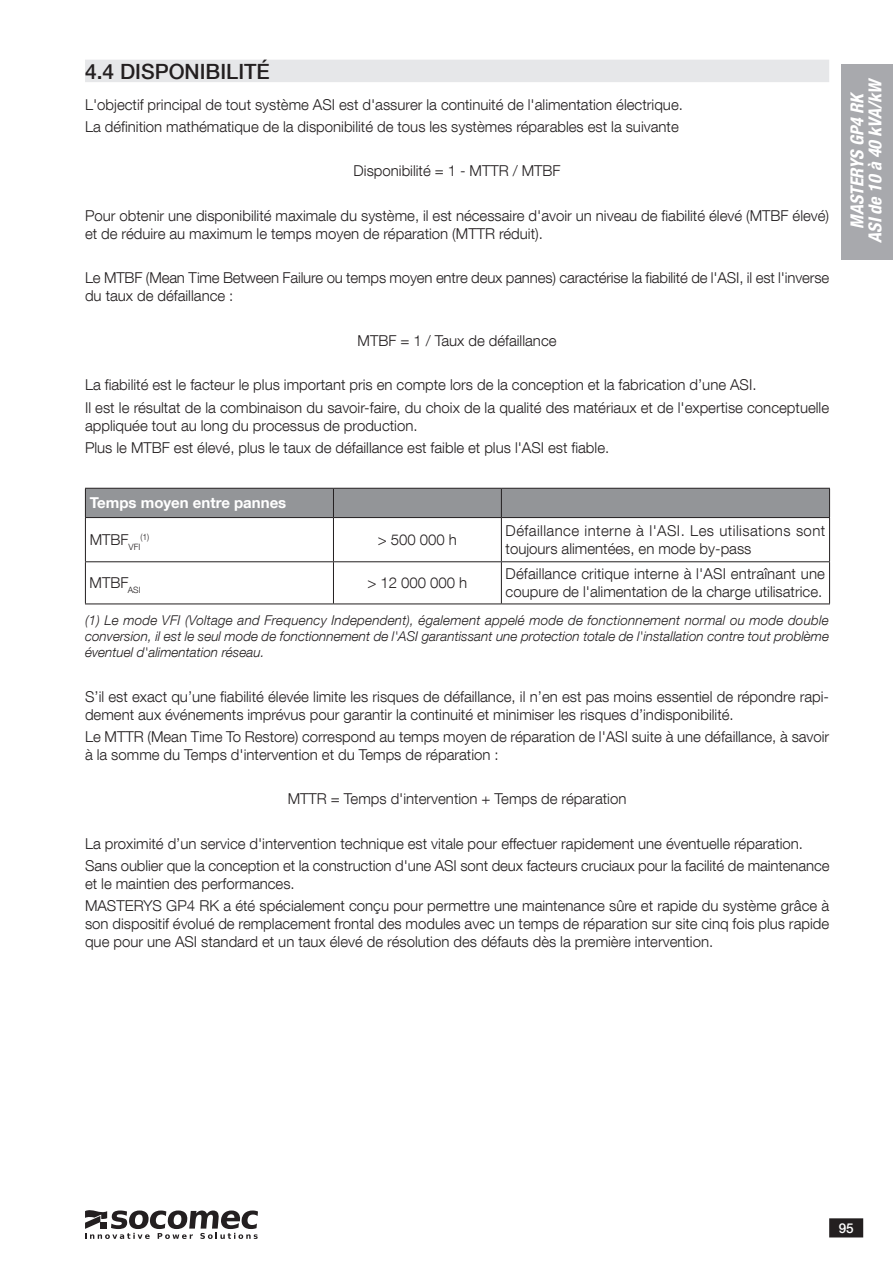
<style>
.page{position:relative;width:893px;height:1263px;background:#fff}
.page>*{position:absolute;margin:0;border:0;box-sizing:border-box;transform-origin:0 0}
.t1{font:500 21px "Helvetica Neue LT Com";color:#231f20}
.t2{font:italic 700 condensed 18px/18px "Helvetica Neue LT Com";color:#fff;text-align:center}
.t3{font:300 15px/18px "Helvetica Neue LT Com";color:#231f20}
.t4{font:300 15px/18px "Helvetica Neue LT Com";letter-spacing:.025em;color:#231f20}
.t5{font:700 15px "Helvetica Neue LT Com";color:#fff}
.t6{font:italic 300 13.5px/16.2px "Helvetica Neue LT Com";color:#231f20;text-align:justify}
.t7{font:500 13.5px "Helvetica Neue LT Com";color:#fff}
.t8{font:300 8.7px "Helvetica Neue LT Com";color:#231f20}
</style>
<div class="page">
<div style="left:85px;top:60px;width:744px;height:22px;background:#e6e7e9"></div>
<hr style="left:85px;top:518px;width:1px;height:43px;background:#231f20">
<hr style="left:333px;top:518px;width:1px;height:43px;background:#231f20">
<hr style="left:501px;top:518px;width:1px;height:43px;background:#231f20">
<hr style="left:829px;top:518px;width:1px;height:43px;background:#231f20">
<hr style="left:85px;top:561px;width:248px;height:1px;background:#231f20">
<hr style="left:85px;top:562px;width:1px;height:41px;background:#231f20">
<hr style="left:333px;top:561px;width:168px;height:1px;background:#231f20">
<hr style="left:333px;top:562px;width:1px;height:41px;background:#231f20">
<hr style="left:501px;top:561px;width:329px;height:1px;background:#231f20">
<hr style="left:501px;top:562px;width:1px;height:41px;background:#231f20">
<hr style="left:829px;top:562px;width:1px;height:41px;background:#231f20">
<hr style="left:85px;top:603px;width:248px;height:1px;background:#231f20">
<hr style="left:333px;top:603px;width:168px;height:1px;background:#231f20">
<hr style="left:501px;top:603px;width:329px;height:1px;background:#231f20">
<div style="left:85px;top:488px;width:745px;height:29px;background:#939598"></div>
<hr style="left:85px;top:517px;width:248px;height:1px;background:#231f20">
<hr style="left:333px;top:517px;width:168px;height:1px;background:#231f20">
<hr style="left:501px;top:517px;width:329px;height:1px;background:#231f20">
<div style="left:842px;top:64px;width:51px;height:195px;background:#a8a9ad"></div>
<svg style="left:85px;top:1210px;width:173px;height:29px"></svg>
<div style="left:100px;top:1222px;width:7px;height:7px;background:#231f20"></div>
<div style="left:830px;top:1219px;width:32px;height:18px;background:#231f20"></div>
<div style="left:829px;top:1218px;width:34px;height:19px;border:2px solid #231f20"></div>
<h1 class="t1" style="left:85px;top:59px;width:186px">4.4 DISPONIBILITÉ</h1>
<p class="t3" style="left:85px;top:93px;width:599px;line-height:22.2px">L'objectif principal de tout système ASI est d'assurer la continuité de l'alimentation électrique.<br>La définition mathématique de la disponibilité de tous les systèmes réparables est la suivante</p>
<p class="t3" style="left:354px;top:162px;width:208px">Disponibilité = 1 - MTTR / MTBF</p>
<p class="t3" style="left:85px;top:206px;width:746px">Pour obtenir une disponibilité maximale du système, il est nécessaire d'avoir un niveau de fiabilité élevé (MTBF élevé) et de réduire au maximum le temps moyen de réparation (MTTR réduit).</p>
<p class="t3" style="left:85px;top:269px;width:746px">Le MTBF (Mean Time Between Failure ou temps moyen entre deux pannes) caractérise la fiabilité de l'ASI, il est l'inverse du taux de défaillance :</p>
<p class="t3" style="left:358px;top:331px;width:200px">MTBF = 1 / Taux de défaillance</p>
<p class="t3" style="left:85px;top:374px;width:746px;line-height:22.2px">La fiabilité est le facteur le plus important pris en compte lors de la conception et la fabrication d’une ASI.<br>Il est le résultat de la combinaison du savoir-faire, du choix de la qualité des matériaux et de l'expertise conceptuelle</p>
<p class="t3" style="left:85px;top:414px;width:526px;line-height:22.2px">appliquée tout au long du processus de production.<br>Plus le MTBF est élevé, plus le taux de défaillance est faible et plus l'ASI est fiable.</p>
<p class="t5" style="left:90px;top:493px;width:198px">Temps moyen entre pannes</p>
<p class="t3" style="left:90px;top:530px;width:52px">MTBF<sub>VFI</sub></p>
<p class="t8" style="left:140px;top:532px;width:11px">(1)</p>
<p class="t3" style="left:378px;top:530px;width:80px">&gt; 500 000 h</p>
<p class="t4" style="left:506px;top:521px;width:321px">Défaillance interne à l'ASI. Les utilisations sont toujours alimentées, en mode by-pass</p>
<p class="t3" style="left:90px;top:574px;width:52px">MTBF<sub>ASI</sub></p>
<p class="t3" style="left:368px;top:574px;width:101px">&gt; 12 000 000 h</p>
<p class="t3" style="left:506px;top:565px;width:321px">Défaillance critique interne à l'ASI entraînant une coupure de l'alimentation de la charge utilisatrice.</p>
<p class="t6" style="left:85px;top:612px;width:746px">(1) Le mode VFI (Voltage and Frequency Independent), également appelé mode de fonctionnement normal ou mode double conversion, il est le seul mode de fonctionnement de l'ASI garantissant une protection totale de l'installation contre tout problème éventuel d'alimentation réseau.</p>
<p class="t3" style="left:85px;top:687px;width:746px">S’il est exact qu’une fiabilité élevée limite les risques de défaillance, il n’en est pas moins essentiel de répondre rapi&shy;dement aux événements imprévus pour garantir la continuité et minimiser les risques d’indisponibilité.</p>
<p class="t3" style="left:85px;top:727px;width:746px">Le MTTR (Mean Time To Restore) correspond au temps moyen de réparation de l'ASI suite à une défaillance, à savoir à la somme du Temps d'intervention et du Temps de réparation :</p>
<p class="t3" style="left:288px;top:790px;width:340px">MTTR = Temps d'intervention + Temps de réparation</p>
<p class="t3" style="left:85px;top:832px;width:746px;line-height:22.2px">La proximité d’un service d'intervention technique est vitale pour effectuer rapidement une éventuelle réparation.<br>Sans oublier que la conception et la construction d'une ASI sont deux facteurs cruciaux pour la facilité de maintenance</p>
<p class="t3" style="left:85px;top:872px;width:746px;line-height:22.2px">et le maintien des performances.<br>MASTERYS GP4 RK a été spécialement conçu pour permettre une maintenance sûre et rapide du système grâce à</p>
<p class="t3" style="left:85px;top:915px;width:746px">son dispositif évolué de remplacement frontal des modules avec un temps de réparation sur site cinq fois plus rapide que pour une ASI standard et un taux élevé de résolution des défauts dès la première intervention.</p>
<p class="t2" style="left:848px;top:243px;width:167px;rotate:-90deg">MASTERYS GP4 RK<br>ASI de 10 à 40 kVA/kW</p>
<p class="t7" style="left:839px;top:1220px;width:17px">95</p>
</div>
